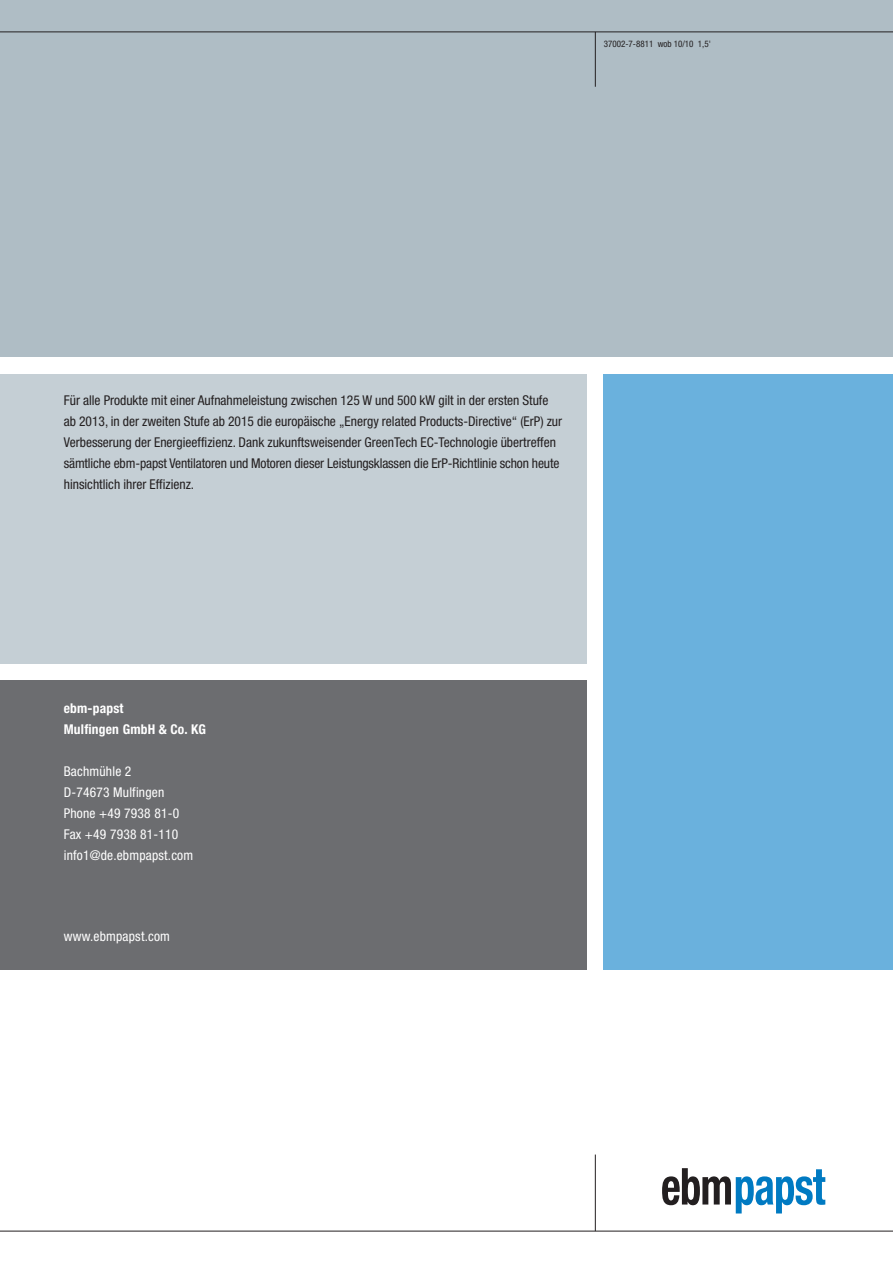
<style>
.page{position:relative;width:893px;height:1263px;background:#fff}
.page>*{position:absolute;margin:0;border:0;box-sizing:border-box;transform-origin:0 0}
.t1{font:condensed 13.5px/21px "Helvetica Neue LT Pro";color:#231f20}
.t2{font:condensed 13.5px/21px "Helvetica Neue LT Pro";letter-spacing:.015em;color:#fff}
.t3{font:700 condensed 13.5px/21px "Helvetica Neue LT Pro";letter-spacing:.015em;color:#fff}
.t4{font:condensed 9px "Helvetica Neue LT Pro";color:#231f20}
</style>
<div class="page">
<div style="left:0;top:0;width:893px;height:357px;background:#afbdc5"></div>
<hr style="left:595px;top:32px;width:1px;height:55px;background:#231f20">
<div style="left:604px;top:374px;width:289px;height:595px;background:#6ab1dd"></div>
<div style="left:0;top:374px;width:587px;height:289px;background:#c5cfd5"></div>
<div style="left:0;top:680px;width:587px;height:289px;background:#6c6d70"></div>
<hr style="left:0;top:32px;width:893px;height:1px;background:#231f20">
<hr style="left:0;top:1231px;width:893px;height:1px;background:#231f20">
<hr style="left:595px;top:1154px;width:1px;height:77px;background:#231f20">
<svg style="left:662px;top:1168px;width:163px;height:45px"></svg>
<p class="t4" style="left:604px;top:40px;width:109px">37002-7-8811 wob 10/10 1,5'</p>
<p class="t1" style="left:64px;top:391px;width:500px">Für alle Produkte mit einer Aufnahmeleistung zwischen 125 W und 500 kW gilt in der ersten Stufe ab 2013, in der zweiten Stufe ab 2015 die europäische „Energy related Products-Directive“ (ErP) zur Verbesserung der Energieeffizienz. Dank zukunftsweisender GreenTech EC-Technologie übertreffen sämtliche ebm-papst Ventilatoren und Motoren dieser Leistungsklassen die ErP-Richtlinie schon heute hinsichtlich ihrer Effizienz.</p>
<p class="t3" style="left:64px;top:699px;width:144px">ebm-papst<br>Mulfingen GmbH &amp; Co. KG</p>
<p class="t2" style="left:64px;top:762px;width:131px">Bachmühle 2<br>D-74673 Mulfingen<br>Phone +49 7938 81-0<br>Fax +49 7938 81-110 info1@de.ebmpapst.com</p>
<p class="t2" style="left:64px;top:926px;width:108px">www.ebmpapst.com</p>
</div>
